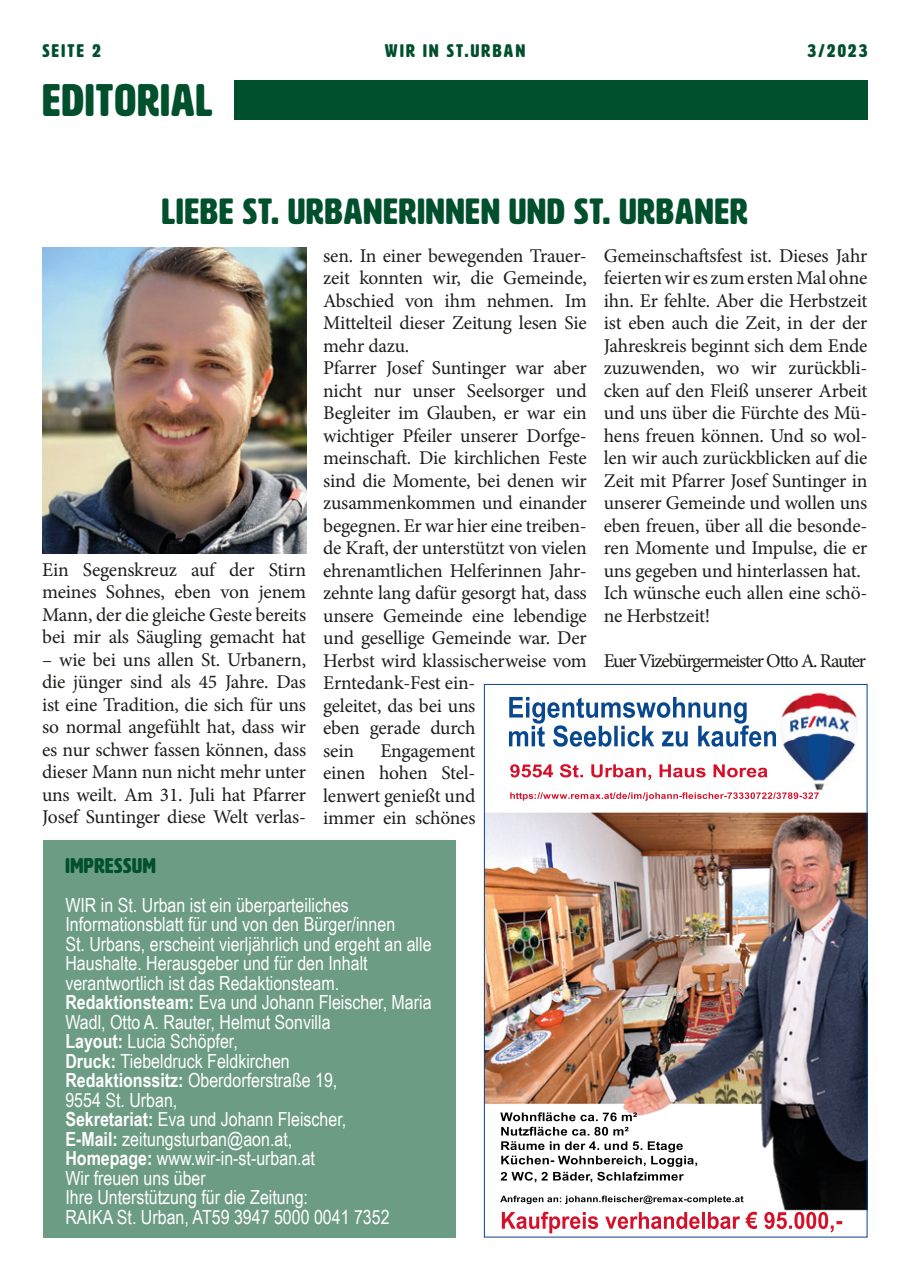
<style>
.page{position:relative;width:910px;height:1280px;background:#fff}
.page>*{position:absolute;margin:0;border:0;box-sizing:border-box;transform-origin:0 0}
.t1{font:45px "HWT Artz";letter-spacing:.03em;color:#00502d}
.t2{font:36px "HWT Artz";letter-spacing:.03em;color:#00502d}
.t3{font:21px "HWT Artz";letter-spacing:.03em;color:#00502d}
.t4{font:19.5px/22.5px "Minion Pro";letter-spacing:-.01em;color:#1d1d1b;text-align:justify}
.t5{font:19.5px/19.5px "Arial Narrow";color:#fff}
.t6{font:19.5px "Minion Pro";letter-spacing:-.065em;color:#1d1d1b}
.t7{font:18px "HWT Artz";letter-spacing:.13em;color:#00502d}
.s1{font-weight:700}
</style>
<div class="page">
<div style="left:43px;top:840px;width:412px;height:397px;background:#6d9c84"></div>
<div style="left:234px;top:80px;width:633px;height:39px;background:#00502d"></div>
<img style="left:43px;top:248px;width:263px;height:305px">
<img style="left:486px;top:692px;width:379px;height:542px">
<p class="t7" style="left:43px;top:41px;width:60px">SEITE 2</p>
<p class="t7" style="left:385px;top:41px;width:142px">WIR IN ST.URBAN</p>
<p class="t7" style="left:808px;top:41px;width:61px">3/2023</p>
<p class="t1" style="left:43px;top:77px;width:172px">EDITORIAL</p>
<p class="t2" style="left:162px;top:192px;width:587px">LIEBE ST. URBANERINNEN UND ST. URBANER</p>
<p class="t4" style="left:42px;top:558px;width:266px">Ein Segenskreuz auf der Stirn meines Sohnes, eben von jenem Mann, der die gleiche Geste bereits bei mir als Säugling gemacht hat</p>
<p class="t4" style="left:42px;top:648px;width:266px">– wie bei uns allen St. Urbanern, die jünger sind als 45 Jahre. Das ist eine Tradition, die sich für uns so normal angefühlt hat, dass wir es nur schwer fassen können, dass dieser Mann nun nicht mehr unter uns weilt. Am 31. Juli hat Pfarrer Josef Suntinger diese Welt verlas-</p>
<p class="t4" style="left:323px;top:244px;width:265px">sen. In einer bewegenden Trauer&shy;zeit konnten wir, die Gemeinde, Abschied von ihm nehmen. Im Mittelteil dieser Zeitung lesen Sie mehr dazu.</p>
<p class="t4" style="left:323px;top:357px;width:265px;text-align:left">Pfarrer Josef Suntinger war aber nicht nur unser Seelsorger und<br>Begleiter im Glauben, er war ein wichtiger Pfeiler unserer Dorfge&shy;meinschaft. Die kirchlichen Feste sind die Momente, bei denen wir zusammenkommen und einander begegnen. Er war hier eine treiben&shy;de Kraft, der unterstützt von vielen ehrenamtlichen Helferinnen Jahr&shy;zehnte lang dafür gesorgt hat, dass unsere Gemeinde eine lebendige und gesellige Gemeinde war. Der<br>Herbst wird klassischerweise vom<br>Erntedank-Fest ein-<br>geleitet, das bei uns<br>eben gerade durch<br>sein</p>
<p class="t4" style="left:323px;top:739px;width:154px;text-indent:57px">Engagement einen hohen Stel&shy;lenwert genießt und immer ein schönes</p>
<p class="t3" style="left:65px;top:854px;width:92px">IMPRESSUM</p>
<p class="t5" style="left:65px;top:894px;width:285px">WIR in St. Urban ist ein überparteiliches</p>
<p class="t5" style="left:65px;top:914px;width:331px">Informationsblatt für und von den Bürger/innen</p>
<p class="t5" style="left:65px;top:933px;width:368px">St. Urbans, erscheint vierljährlich und ergeht an alle</p>
<p class="t5" style="left:65px;top:953px;width:304px">Haushalte. Herausgeber und für den Inhalt</p>
<p class="t5" style="left:65px;top:972px;width:275px">verantwortlich ist das Redaktionsteam.</p>
<p class="t5" style="left:65px;top:992px;width:368px"><span class="s1">Redaktionsteam:</span> Eva und Johann Fleischer, Maria<br>Wadl, Otto A. Rauter, Helmut Sonvilla</p>
<p class="t5" style="left:65px;top:1031px;width:174px"><span class="s1">Layout:</span> Lucia Schöpfer,</p>
<p class="t5" style="left:65px;top:1050px;width:226px"><span class="s1">Druck:</span> Tiebeldruck Feldkirchen</p>
<p class="t5" style="left:65px;top:1070px;width:273px"><span class="s1">Redaktionssitz:</span> Oberdorferstraße 19,</p>
<p class="t5" style="left:65px;top:1089px;width:114px">9554 St. Urban,</p>
<p class="t5" style="left:65px;top:1109px;width:282px"><span class="s1">Sekretariat:</span> Eva und Johann Fleischer,</p>
<p class="t5" style="left:65px;top:1128px;width:228px"><span class="s1">E-Mail:</span> zeitungsturban@aon.at,</p>
<p class="t5" style="left:65px;top:1148px;width:251px"><span class="s1">Homepage:</span> www.wir-in-st-urban.at</p>
<p class="t5" style="left:65px;top:1167px;width:142px">Wir freuen uns über</p>
<p class="t5" style="left:65px;top:1187px;width:244px">Ihre Unterstützung für die Zeitung:</p>
<p class="t5" style="left:65px;top:1206px;width:326px">RAIKA St. Urban, AT59 3947 5000 0041 7352</p>
<p class="t4" style="left:604px;top:244px;width:265px">Gemeinschaftsfest ist. Dieses Jahr feierten wir es zum ersten Mal ohne ihn. Er fehlte. Aber die Herbstzeit ist eben auch die Zeit, in der der Jahreskreis beginnt sich dem Ende zuzuwenden, wo wir zurückbli&shy;cken auf den Fleiß unserer Arbeit und uns über die Fürchte des Mü&shy;hens freuen können. Und so wol&shy;len wir auch zurückblicken auf die Zeit mit Pfarrer Josef Suntinger in unserer Gemeinde und wollen uns eben freuen, über all die besonde&shy;ren Momente und Impulse, die er uns gegeben und hinterlassen hat.</p>
<p class="t4" style="left:604px;top:582px;width:265px">Ich wünsche euch allen eine schö&shy;ne Herbstzeit!</p>
<p class="t6" style="left:604px;top:648px;width:264px">Euer Vizebürgermeister Otto A. Rauter</p>
</div>
